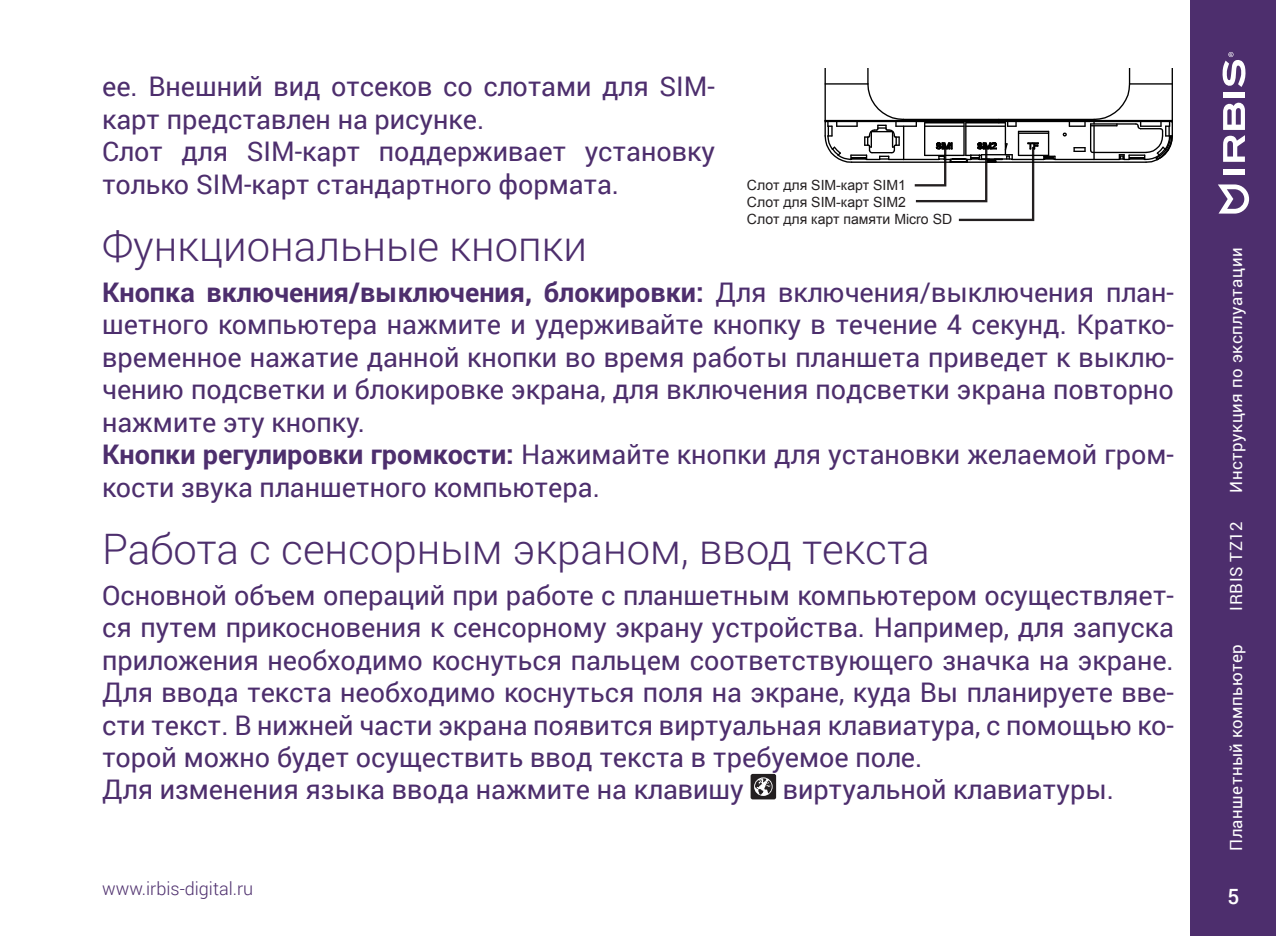
<style>
.page{position:relative;width:1276px;height:936px;background:#fff}
.page>*{position:absolute;margin:0;border:0;box-sizing:border-box;transform-origin:0 0}
.t1{font:300 42px "Roboto";color:#4d2e6d}
.t2{font:27px/32.4px "Roboto";color:#4d2e6d}
.t3{font:500 21px "Roboto";color:#fff}
.t4{font:300 18px "Roboto";color:#4d2e6d}
.t5{font:16.8px "Roboto";letter-spacing:.03em;color:#fff}
.t6{font:14.1px/16.8px "Arial";color:#231f20}
.s1{font-weight:700}
</style>
<div class="page">
<div style="left:1191px;top:0;width:85px;height:935px;background:#4d2e6d"></div>
<svg style="left:1218px;top:184px;width:31px;height:29px"></svg>
<svg style="left:1223px;top:102px;width:22px;height:60px"></svg>
<div style="left:1223px;top:169px;width:22px;height:5px;background:#fff"></div>
<div style="left:1223px;top:92px;width:22px;height:5px;background:#fff"></div>
<svg style="left:1222px;top:52px;width:24px;height:35px"></svg>
<div style="left:750px;top:773px;width:26px;height:26px;background:#231f20;border-radius:2px"></div>
<svg style="left:754px;top:777px;width:18px;height:18px"></svg>
<svg style="left:824px;top:68px;width:349px;height:154px"></svg>
<p class="t2" style="left:102px;top:69px;width:614px">ее. Внешний вид отсеков со слотами для SIM&shy;карт представлен на рисунке.<br>Слот для SIM-карт поддерживает установку только SIM-карт стандартного формата.</p>
<h1 class="t1" style="left:102px;top:217px;width:487px">Функциональные кнопки</h1>
<p class="t2" style="left:102px;top:275px;width:1073px"><span class="s1">Кнопка включения/выключения, блокировки:</span> Для включения/выключения план&shy;шетного компьютера нажмите и удерживайте кнопку в течение 4 секунд. Кратко&shy;временное нажатие данной кнопки во время работы планшета приведет к выклю&shy;чению подсветки и блокировке экрана, для включения подсветки экрана повторно нажмите эту кнопку.<br><span class="s1">Кнопки регулировки громкости:</span> Нажимайте кнопки для установки желаемой гром&shy;кости звука планшетного компьютера.</p>
<h1 class="t1" style="left:102px;top:520px;width:829px">Работа с сенсорным экраном, ввод текста</h1>
<p class="t2" style="left:102px;top:578px;width:1073px">Основной объем операций при работе с планшетным компьютером осуществляет&shy;ся путем прикосновения к сенсорному экрану устройства. Например, для запуска приложения необходимо коснуться пальцем соответствующего значка на экране.<br>Для ввода текста необходимо коснуться поля на экране, куда Вы планируете вве&shy;сти текст. В нижней части экрана появится виртуальная клавиатура, с помощью ко&shy;торой можно будет осуществить ввод текста в требуемое поле.<br>Для изменения языка ввода нажмите на клавишу</p>
<p class="t6" style="left:747px;top:176px;width:207px">Слот для SIM-карт SIM1<br>Слот для SIM-карт SIM2<br>Слот для карт памяти Micro SD</p>
<p class="t2" style="left:783px;top:772px;width:333px">виртуальной клавиатуры.</p>
<p class="t4" style="left:102px;top:876px;width:153px">www.irbis-digital.ru</p>
<p class="t5" style="left:1224px;top:492px;width:246px;rotate:-90deg">Инструкция по эксплуатации</p>
<p class="t5" style="left:1224px;top:610px;width:91px;rotate:-90deg">IRBIS TZ12</p>
<p class="t5" style="left:1224px;top:850px;width:208px;rotate:-90deg">Планшетный компьютер</p>
<p class="t3" style="left:1227px;top:882px;width:13px">5</p>
</div>
